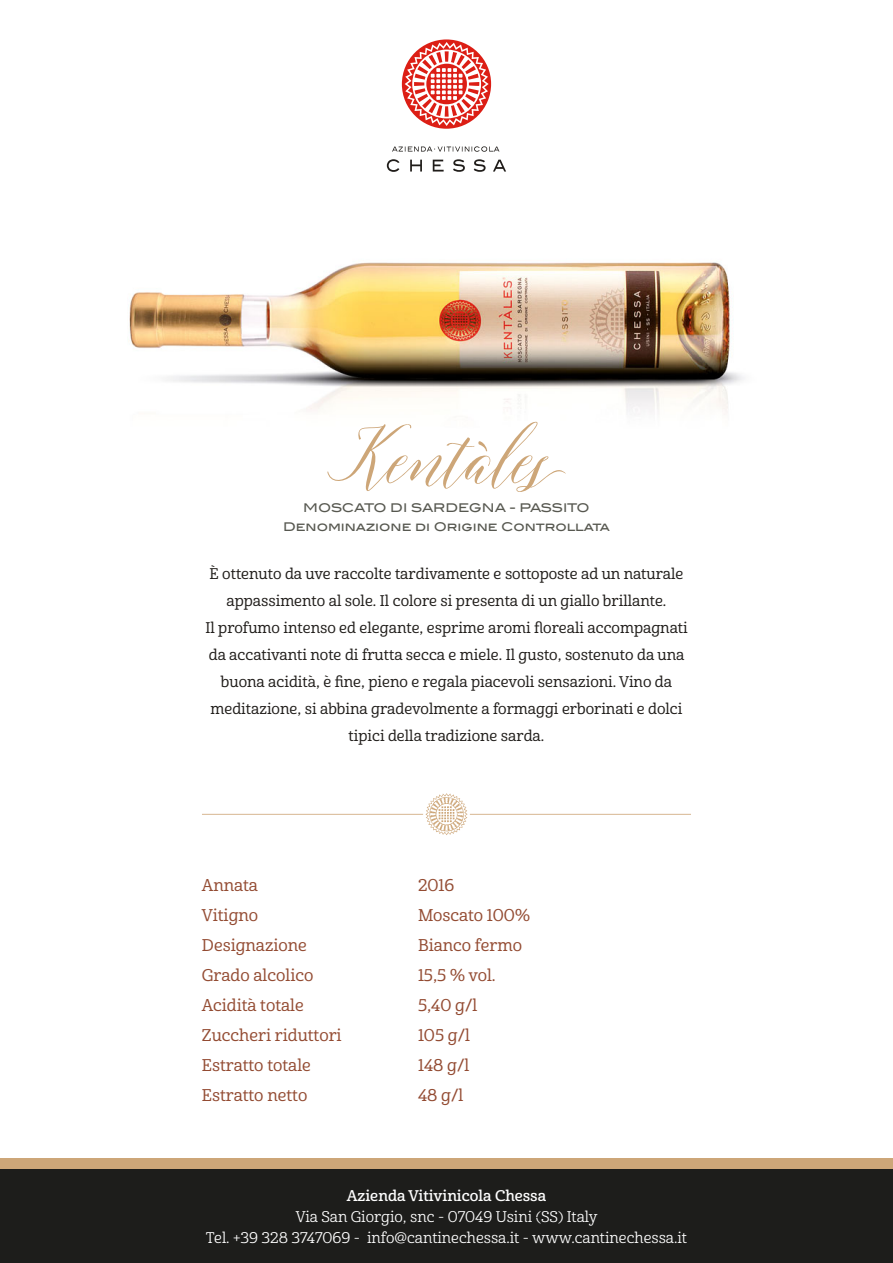
<style>
.page{position:relative;width:893px;height:1263px;background:#fff}
.page>*{position:absolute;margin:0;border:0;box-sizing:border-box;transform-origin:0 0}
.t1{font:90px "Edelwise";color:#cda678}
.t2{font:16.5px "Cabrito Nor Med";color:#934b32}
.t3{font:15px/27px "Cabrito Nor Med";color:#201d1a;text-align:center}
.t4{font:15px/21px "Cabrito Nor Reg";color:#fff;text-align:center}
.t5{font:15px "Cabrito Nor Dem";color:#fff}
.t6{font:12px/19.5px "Blair ITC Std";color:#575850;text-align:center}
</style>
<div class="page">
<img style="left:129px;top:262px;width:615px;height:150px">
<svg style="left:202px;top:793px;width:489px;height:42px"></svg>
<div style="left:0;top:1169px;width:893px;height:93px;background:#1d1d1b"></div>
<div style="left:0;top:1158px;width:893px;height:11px;background:#cda678"></div>
<svg style="left:402px;top:39px;width:89px;height:90px"></svg>
<svg style="left:387px;top:146px;width:119px;height:26px"></svg>
<h1 class="t1" style="left:327px;top:405px;width:240px">Kentàles</h1>
<p class="t6" style="left:283px;top:498px;width:328px">MOSCATO DI SARDEGNA - PASSITO<br>Denominazione di Origine Controllata</p>
<p class="t3" style="left:205px;top:562px;width:484px">È ottenuto da uve raccolte tardivamente e sottoposte ad un naturale appassimento al sole. Il colore si presenta di un giallo brillante.<br>Il profumo intenso ed elegante, esprime aromi floreali accompagnati da accativanti note di frutta secca e miele. Il gusto, sostenuto da una buona acidità, è fine, pieno e regala piacevoli sensazioni. Vino da meditazione, si abbina gradevolmente a formaggi erborinati e dolci tipici della tradizione sarda.</p>
<p class="t2" style="left:202px;top:879px;width:57px">Annata</p>
<p class="t2" style="left:418px;top:879px;width:38px">2016</p>
<p class="t2" style="left:202px;top:909px;width:58px">Vitigno</p>
<p class="t2" style="left:418px;top:909px;width:113px">Moscato 100%</p>
<p class="t2" style="left:202px;top:939px;width:106px">Designazione</p>
<p class="t2" style="left:418px;top:939px;width:105px">Bianco fermo</p>
<p class="t2" style="left:202px;top:969px;width:113px">Grado alcolico</p>
<p class="t2" style="left:418px;top:969px;width:79px">15,5 % vol.</p>
<p class="t2" style="left:202px;top:999px;width:103px">Acidità totale</p>
<p class="t2" style="left:418px;top:999px;width:61px">5,40 g/l</p>
<p class="t2" style="left:202px;top:1029px;width:141px">Zuccheri riduttori</p>
<p class="t2" style="left:418px;top:1029px;width:53px">105 g/l</p>
<p class="t2" style="left:202px;top:1059px;width:110px">Estratto totale</p>
<p class="t2" style="left:418px;top:1059px;width:53px">148 g/l</p>
<p class="t2" style="left:202px;top:1089px;width:107px">Estratto netto</p>
<p class="t2" style="left:418px;top:1089px;width:47px">48 g/l</p>
<p class="t5" style="left:347px;top:1187px;width:201px">Azienda Vitivinicola Chessa</p>
<p class="t4" style="left:206px;top:1206px;width:482px">Via San Giorgio, snc - 07049 Usini (SS) Italy<br>Tel. +39 328 3747069 - info@cantinechessa.it - www.cantinechessa.it</p>
</div>
